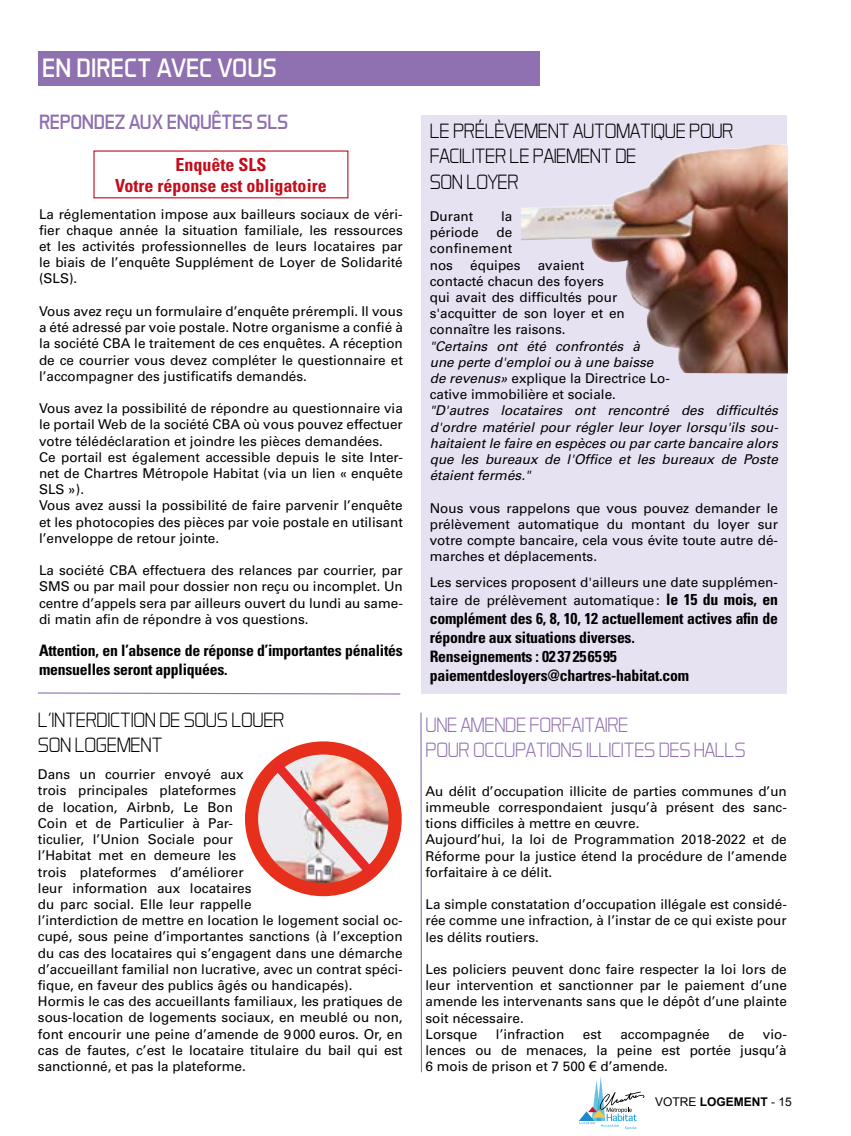
<style>
.page{position:relative;width:851px;height:1136px;background:#fff}
.page>*{position:absolute;margin:0;border:0;box-sizing:border-box;transform-origin:0 0}
.t1{font:27px "Aero Matics";color:#fff}
.t2{font:300 21px/25.2px "Aero Matics Display";letter-spacing:-.02em;color:#000}
.t3{font:300 21px/25.2px "Aero Matics Display";letter-spacing:-.02em;color:#8f70b0}
.t4{font:21px "Aero Matics";letter-spacing:-.02em;color:#8f70b0}
.t5{font:700 condensed 18px/21.6px "Univers";color:#c40c1b;text-align:center}
.t6{font:700 condensed 15.75px/18.9px "Univers";letter-spacing:-.015em;color:#000}
.t7{font:13.5px/16.2px "Univers";color:#000;text-align:justify}
.t8{font:italic 13.5px/16.2px "Univers";color:#000}
.t9{font:12px "Arial";color:#000}
.s1{font-style:normal}
.s2{font-weight:700;font-stretch:condensed;font-size:15.75px}
.s3{font-family:"Arial"}
.s4{font-weight:700}
</style>
<div class="page">
<svg style="left:579px;top:1076px;width:65px;height:53px"></svg>
<div style="left:38px;top:51px;width:501px;height:34px;background:#8f70b0"></div>
<img style="left:251px;top:747px;width:144px;height:142px">
<div style="left:245px;top:741px;width:156px;height:155px;border:13px solid #e6301c;border-radius:50%"></div>
<svg style="left:272px;top:760px;width:104px;height:117px"></svg>
<div style="left:421px;top:115px;width:366px;height:578px;background:#e7e2f2"></div>
<img style="left:521px;top:144px;width:266px;height:229px">
<svg style="left:420px;top:712px;width:2px;height:361px"></svg>
<svg style="left:38px;top:692px;width:363px;height:3px"></svg>
<h1 class="t1" style="left:42px;top:52px;width:236px">EN DIRECT AVEC VOUS</h1>
<h2 class="t4" style="left:39px;top:110px;width:251px">REPONDEZ AUX ENQUÊTES SLS</h2>
<h3 class="t5" style="left:115px;top:153px;width:213px">Enquête SLS<br>Votre réponse est obligatoire</h3>
<p class="t7" style="left:39px;top:206px;width:365px">La réglementation impose aux bailleurs sociaux de véri&shy;fier chaque année la situation familiale, les ressources et les activités professionnelles de leurs locataires par le biais de l’enquête Supplément de Loyer de Solidarité (SLS).</p>
<p class="t7" style="left:39px;top:303px;width:365px">Vous avez reçu un formulaire d’enquête prérempli. Il vous a été adressé par voie postale. Notre organisme a confié à la société CBA le traitement de ces enquêtes. A réception de ce courrier vous devez compléter le questionnaire et l’accompagner des justificatifs demandés.</p>
<p class="t7" style="left:39px;top:400px;width:365px;text-align:left">Vous avez la possibilité de répondre au questionnaire via le portail Web de la société CBA où vous pouvez effectuer votre télédéclaration et joindre les pièces demandées.<br>Ce portail est également accessible depuis le site Inter&shy;net de Chartres Métropole Habitat (via un lien « enquête SLS »).<br>Vous avez aussi la possibilité de faire parvenir l’enquête et les photocopies des pièces par voie postale en utilisant l’enveloppe de retour jointe.</p>
<p class="t7" style="left:39px;top:562px;width:365px">La société CBA effectuera des relances par courrier, par SMS ou par mail pour dossier non reçu ou incomplet. Un centre d’appels sera par ailleurs ouvert du lundi au same&shy;di matin afin de répondre à vos questions.</p>
<p class="t6" style="left:39px;top:641px;width:365px">Attention, en l’absence de réponse d’importantes pénalités mensuelles seront appliquées.</p>
<h2 class="t2" style="left:38px;top:706px;width:248px">L’INTERDICTION DE SOUS LOUER<br>SON LOGEMENT</h2>
<p class="t7" style="left:38px;top:766px;width:366px;text-align:left">Dans un courrier envoyé aux<br>trois principales plateformes<br>de location, Airbnb, Le Bon<br>Coin et de Particulier à Par-<br>ticulier, l’Union Sociale pour<br>l’Habitat met en demeure les<br>trois plateformes d’améliorer<br>leur information aux locataires<br>du parc social. Elle leur rappelle<br>l’interdiction de mettre en location le logement social oc&shy;cupé, sous peine d’importantes sanctions (à l’exception du cas des locataires qui s’engagent dans une démarche d’accueillant familial non lucrative, avec un contrat spéci&shy;fique, en faveur des publics âgés ou handicapés).<br>Hormis le cas des accueillants familiaux, les pratiques de sous-location de logements sociaux, en meublé ou non, font encourir une peine d’amende de 9000 euros. Or, en cas de fautes, c’est le locataire titulaire du bail qui est sanctionné, et pas la plateforme.</p>
<h2 class="t2" style="left:429px;top:118px;width:305px">LE PRÉLÈVEMENT AUTOMATIQUE POUR<br>FACILITER LE PAIEMENT DE<br>SON LOYER</h2>
<p class="t7" style="left:429px;top:208px;width:45px">Durant</p>
<p class="t7" style="left:501px;top:208px;width:13px">la</p>
<p class="t7" style="left:429px;top:224px;width:50px">période</p>
<p class="t7" style="left:429px;top:224px;width:84px;text-indent:67px">de confinement nos</p>
<p class="t7" style="left:470px;top:257px;width:52px">équipes</p>
<p class="t7" style="left:429px;top:257px;width:197px;text-align:left;text-indent:108px">avaient contacté chacun des foyers qui avait des difficultés pour s'acquitter de son loyer et en connaître les raisons.</p>
<p class="t8" style="left:429px;top:338px;width:242px">"Certains ont été confrontés à<br>une perte d'emploi ou à une baisse de revenus» <span class="s1">explique la Directrice Lo&shy;cative immobilière et sociale.</span></p>
<p class="t8" style="left:429px;top:402px;width:350px;text-align:justify">"D'autres locataires ont rencontré des difficultés d'ordre matériel pour régler leur loyer lorsqu'ils sou&shy;haitaient le faire en espèces ou par carte bancaire alors que les bureaux de l'Office et les bureaux de Poste étaient fermés."</p>
<p class="t7" style="left:429px;top:500px;width:350px">Nous vous rappelons que vous pouvez demander le prélèvement automatique du montant du loyer sur votre compte bancaire, cela vous évite toute autre dé&shy;marches et déplacements.</p>
<p class="t7" style="left:429px;top:572px;width:350px;line-height:18.9px">Les services proposent d'ailleurs une date supplémen&shy;taire de prélèvement automatique: <span class="s2">le 15 du mois, en</span></p>
<p class="t6" style="left:429px;top:609px;width:350px">complément des 6, 8, 10, 12 actuellement actives afin de répondre aux situations diverses.<br>Renseignements : 0237256595 paiementdesloyers@chartres-habitat.com</p>
<h2 class="t3" style="left:425px;top:711px;width:321px">UNE AMENDE FORFAITAIRE<br>POUR OCCUPATIONS ILLICITES DES HALLS</h2>
<p class="t7" style="left:425px;top:782px;width:363px;text-align:left">Au délit d’occupation illicite de parties communes d’un immeuble correspondaient jusqu’à présent des sanc&shy;tions difficiles à mettre en œuvre.<br>Aujourd’hui, la loi de Programmation 2018-2022 et de Réforme pour la justice étend la procédure de l’amende forfaitaire à ce délit.</p>
<p class="t7" style="left:425px;top:896px;width:363px">La simple constatation d’occupation illégale est considé&shy;rée comme une infraction, à l’instar de ce qui existe pour les délits routiers.</p>
<p class="t7" style="left:425px;top:961px;width:363px;text-align:left">Les policiers peuvent donc faire respecter la loi lors de leur intervention et sanctionner par le paiement d’une amende les intervenants sans que le dépôt d’une plainte soit nécessaire.<br>Lorsque</p>
<p class="t7" style="left:496px;top:1025px;width:70px">l’infraction</p>
<p class="t7" style="left:583px;top:1025px;width:20px">est</p>
<p class="t7" style="left:620px;top:1025px;width:91px">accompagnée</p>
<p class="t7" style="left:728px;top:1025px;width:17px">de</p>
<p class="t7" style="left:425px;top:1025px;width:363px;text-indent:337px">vio&shy;lences ou de menaces, la peine est portée jusqu’à 6 mois de prison et 7 500 <span class="s3">€</span> d’amende.</p>
<p class="t9" style="left:655px;top:1094px;width:138px">VOTRE <span class="s4">LOGEMENT</span> - 15</p>
</div>
